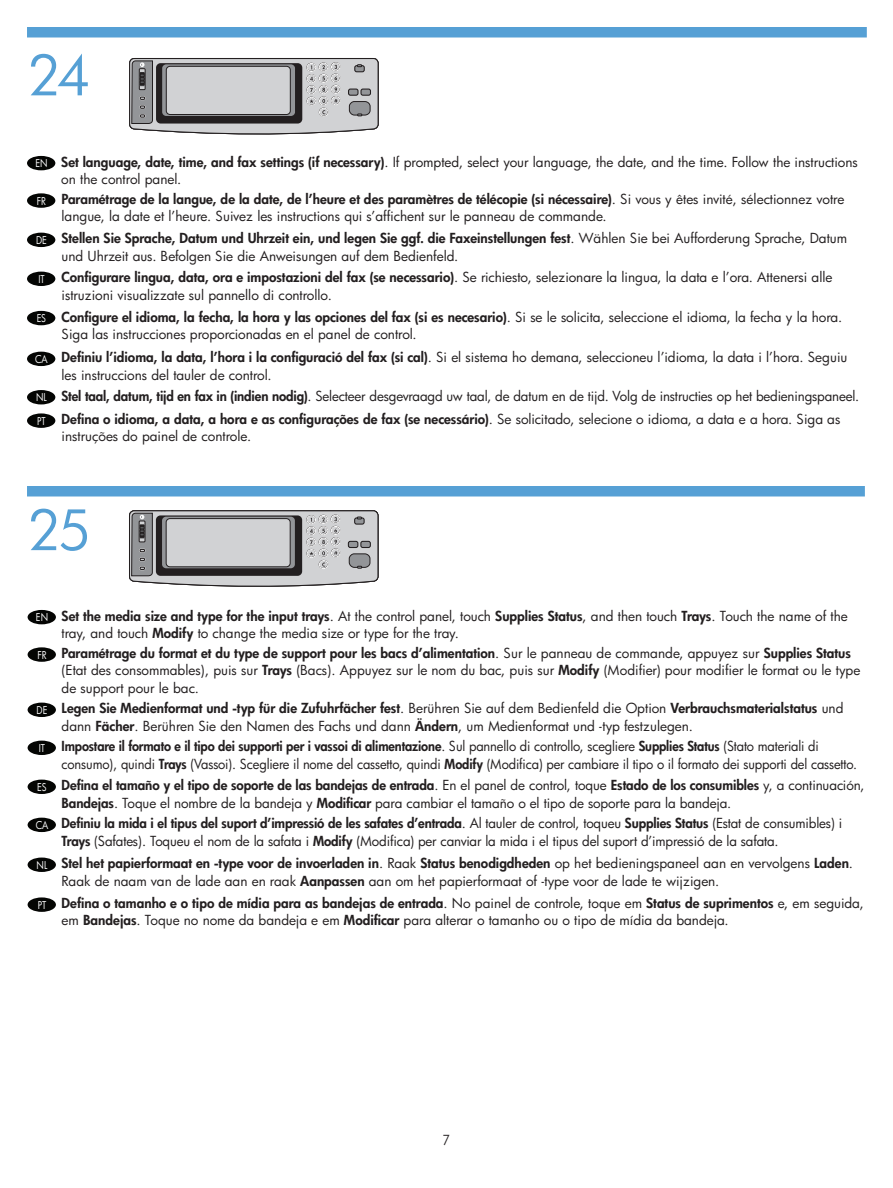
<style>
.page{position:relative;width:893px;height:1188px;background:#fff}
.page>*{position:absolute;margin:0;border:0;box-sizing:border-box;transform-origin:0 0}
.Step_Numbers{font:54px "Futura";color:#56a0d5}
.Text_Black{font:13.5px/17.2px "Futura";letter-spacing:-.005em;color:#231f20}
.Text_Black-2{font:13.5px/17.2px "Futura";letter-spacing:-.005em;color:#231f20;scale:.95 1}
.Text_White{font:10.5px "Futura";color:#fff;scale:.85 1}
.s1{font-weight:800}
</style>
<div class="page">
<div style="left:27px;top:27px;width:839px;height:11px;background:#56a0d5"></div>
<div style="left:27px;top:486px;width:837px;height:10px;background:#56a0d5"></div>
<svg style="left:129px;top:58px;width:249px;height:76px;background:#aaaaac"></svg>
<svg style="left:129px;top:510px;width:249px;height:77px;background:#aaaaac"></svg>
<div style="left:27px;top:156px;width:28px;height:14px;background:#040503;border-radius:50%"></div>
<div style="left:28px;top:610px;width:28px;height:14px;background:#040503;border-radius:50%"></div>
<div style="left:27px;top:193px;width:28px;height:15px;background:#040503;border-radius:50%"></div>
<div style="left:28px;top:647px;width:28px;height:15px;background:#040503;border-radius:50%"></div>
<div style="left:27px;top:233px;width:28px;height:14px;background:#040503;border-radius:50%"></div>
<div style="left:28px;top:703px;width:28px;height:14px;background:#040503;border-radius:50%"></div>
<div style="left:27px;top:272px;width:28px;height:14px;background:#040503;border-radius:50%"></div>
<div style="left:28px;top:741px;width:28px;height:14px;background:#040503;border-radius:50%"></div>
<div style="left:27px;top:311px;width:28px;height:14px;background:#040503;border-radius:50%"></div>
<div style="left:28px;top:780px;width:28px;height:14px;background:#040503;border-radius:50%"></div>
<div style="left:27px;top:352px;width:28px;height:14px;background:#040503;border-radius:50%"></div>
<div style="left:28px;top:818px;width:28px;height:14px;background:#040503;border-radius:50%"></div>
<div style="left:27px;top:390px;width:28px;height:14px;background:#040503;border-radius:50%"></div>
<div style="left:28px;top:858px;width:28px;height:14px;background:#040503;border-radius:50%"></div>
<div style="left:27px;top:413px;width:28px;height:15px;background:#040503;border-radius:50%"></div>
<div style="left:28px;top:897px;width:28px;height:15px;background:#040503;border-radius:50%"></div>
<p class="Step_Numbers" style="left:27px;top:39px;width:65px">24</p>
<p class="Text_White" style="left:35px;top:156px;width:16px">EN</p>
<p class="Text_Black" style="left:61px;top:153px;width:797px"><span class="s1">Set language, date, time, and fax settings (if necessary)</span>. If prompted, select your language, the date, and the time. Follow the instructions on the control panel.</p>
<p class="Text_White" style="left:37px;top:194px;width:12px">FR</p>
<p class="Text_Black" style="left:62px;top:190px;width:784px"><span class="s1">Paramétrage de la langue, de la date, de l’heure et des paramètres de télécopie (si nécessaire)</span>. Si vous y êtes invité, sélectionnez votre langue, la date et l’heure. Suivez les instructions qui s’affichent sur le panneau de commande.</p>
<p class="Text_White" style="left:36px;top:233px;width:14px">DE</p>
<p class="Text_Black" style="left:62px;top:230px;width:786px"><span class="s1">Stellen Sie Sprache, Datum und Uhrzeit ein, und legen Sie ggf. die Faxeinstellungen fest</span>. Wählen Sie bei Aufforderung Sprache, Datum und Uhrzeit aus. Befolgen Sie die Anweisungen auf dem Bedienfeld.</p>
<p class="Text_White" style="left:38px;top:272px;width:9px">IT</p>
<p class="Text_Black" style="left:62px;top:269px;width:772px"><span class="s1">Configurare lingua, data, ora e impostazioni del fax (se necessario)</span>. Se richiesto, selezionare la lingua, la data e l’ora. Attenersi alle istruzioni visualizzate sul pannello di controllo.</p>
<p class="Text_White" style="left:37px;top:311px;width:13px">ES</p>
<p class="Text_Black" style="left:62px;top:308px;width:781px"><span class="s1">Configure el idioma, la fecha, la hora y las opciones del fax (si es necesario)</span>. Si se le solicita, seleccione el idioma, la fecha y la hora.<br>Siga las instrucciones proporcionadas en el panel de control.</p>
<p class="Text_White" style="left:35px;top:352px;width:16px">CA</p>
<p class="Text_Black" style="left:62px;top:349px;width:787px"><span class="s1">Definiu l’idioma, la data, l’hora i la configuració del fax (si cal)</span>. Si el sistema ho demana, seleccioneu l’idioma, la data i l’hora. Seguiu les instruccions del tauler de control.</p>
<p class="Text_White" style="left:36px;top:391px;width:14px">NL</p>
<p class="Text_Black" style="left:62px;top:387px;width:798px"><span class="s1">Stel taal, datum, tijd en fax in (indien nodig)</span>. Selecteer desgevraagd uw taal, de datum en de tijd. Volg de instructies op het bedieningspaneel.</p>
<p class="Text_White" style="left:37px;top:414px;width:12px">PT</p>
<p class="Text_Black" style="left:62px;top:410px;width:780px"><span class="s1">Defina o idioma, a data, a hora e as configurações de fax (se necessário)</span>. Se solicitado, selecione o idioma, a data e a hora. Siga as instruções do painel de controle.</p>
<p class="Step_Numbers" style="left:27px;top:494px;width:66px">25</p>
<p class="Text_White" style="left:36px;top:610px;width:16px">EN</p>
<p class="Text_Black" style="left:62px;top:607px;width:787px"><span class="s1">Set the media size and type for the input trays</span>. At the control panel, touch <span class="s1">Supplies Status</span>, and then touch <span class="s1">Trays</span>. Touch the name of the tray, and touch <span class="s1">Modify</span> to change the media size or type for the tray.</p>
<p class="Text_White" style="left:37px;top:648px;width:12px">FR</p>
<p class="Text_Black" style="left:62px;top:644px;width:800px"><span class="s1">Paramétrage du format et du type de support pour les bacs d’alimentation</span>. Sur le panneau de commande, appuyez sur <span class="s1">Supplies Status </span>(Etat des consommables), puis sur <span class="s1">Trays</span> (Bacs). Appuyez sur le nom du bac, puis sur <span class="s1">Modify</span> (Modifier) pour modifier le format ou le type de support pour le bac.</p>
<p class="Text_White" style="left:37px;top:703px;width:14px">DE</p>
<p class="Text_Black" style="left:62px;top:700px;width:783px"><span class="s1">Legen Sie Medienformat und -typ für die Zufuhrfächer fest</span>. Berühren Sie auf dem Bedienfeld die Option <span class="s1">Verbrauchsmaterialstatus</span> und dann <span class="s1">Fächer</span>. Berühren Sie den Namen des Fachs und dann <span class="s1">Ändern</span>, um Medienformat und -typ festzulegen.</p>
<p class="Text_White" style="left:39px;top:741px;width:9px">IT</p>
<p class="Text_Black-2" style="left:62px;top:738px;width:838px"><span class="s1">Impostare il formato e il tipo dei supporti per i vassoi di alimentazione</span>. Sul pannello di controllo, scegliere <span class="s1">Supplies Status</span> (Stato materiali di consumo), quindi <span class="s1">Trays</span> (Vassoi). Scegliere il nome del cassetto, quindi <span class="s1">Modify</span> (Modifica) per cambiare il tipo o il formato dei supporti del cassetto.</p>
<p class="Text_White" style="left:37px;top:780px;width:13px">ES</p>
<p class="Text_Black" style="left:62px;top:777px;width:804px"><span class="s1">Defina el tamaño y el tipo de soporte de las bandejas de entrada</span>. En el panel de control, toque <span class="s1">Estado de los consumibles</span> y, a continuación,<br><span class="s1">Bandejas</span>. Toque el nombre de la bandeja y <span class="s1">Modificar</span> para cambiar el tamaño o el tipo de soporte para la bandeja.</p>
<p class="Text_White" style="left:36px;top:818px;width:16px">CA</p>
<p class="Text_Black" style="left:62px;top:815px;width:781px"><span class="s1">Definiu la mida i el tipus del suport d’impressió de les safates d’entrada</span>. Al tauler de control, toqueu <span class="s1">Supplies Status</span> (Estat de consumibles) i<br><span class="s1">Trays</span> (Safates). Toqueu el nom de la safata i <span class="s1">Modify</span> (Modifica) per canviar la mida i el tipus del suport d’impressió de la safata.</p>
<p class="Text_White" style="left:37px;top:858px;width:14px">NL</p>
<p class="Text_Black" style="left:62px;top:854px;width:792px"><span class="s1">Stel het papierformaat en -type voor de invoerladen in</span>. Raak <span class="s1">Status benodigdheden</span> op het bedieningspaneel aan en vervolgens <span class="s1">Laden</span>.<br>Raak de naam van de lade aan en raak <span class="s1">Aanpassen</span> aan om het papierformaat of -type voor de lade te wijzigen.</p>
<p class="Text_White" style="left:38px;top:898px;width:12px">PT</p>
<p class="Text_Black" style="left:62px;top:894px;width:803px"><span class="s1">Defina o tamanho e o tipo de mídia para as bandejas de entrada</span>. No painel de controle, toque em <span class="s1">Status de suprimentos</span> e, em seguida, em <span class="s1">Bandejas</span>. Toque no nome da bandeja e em <span class="s1">Modificar</span> para alterar o tamanho ou o tipo de mídia da bandeja.</p>
</div>
